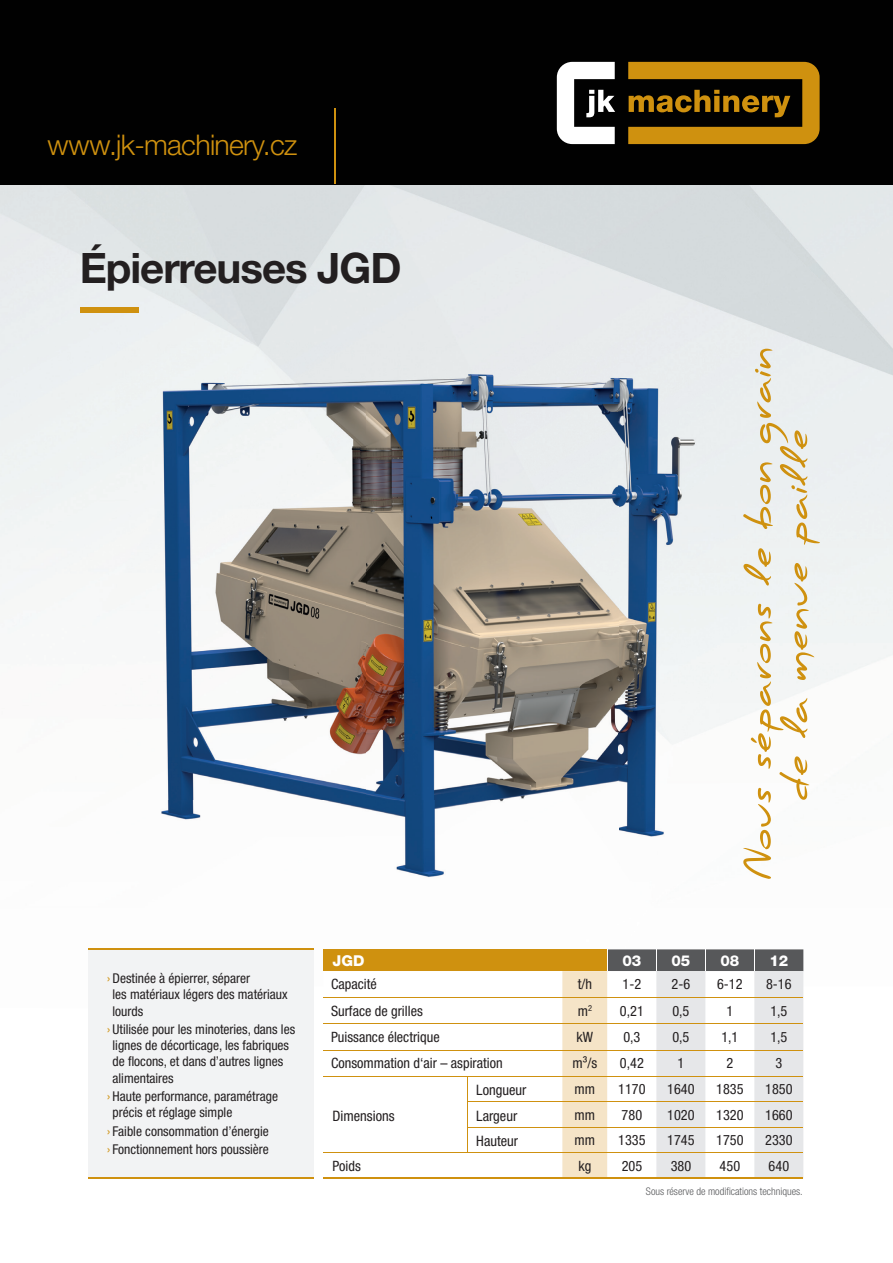
<style>
.page{position:relative;width:893px;height:1263px;background:#fff}
.page>*{position:absolute;margin:0;border:0;box-sizing:border-box;transform-origin:0 0}
.t1{font:700 42px "Helvetica Neue LTW1 G";letter-spacing:-.025em;color:#231f20}
.t2{font:300 28.5px "Helvetica Neue LTW1 G";letter-spacing:-.025em;color:#cf910f}
.t3{font:800 15px "Helvetica Neue LTW1 G";color:#fff}
.t4{font:condensed 14.4px "Helvetica Neue LTW1 G";color:#231f20}
.t5{font:condensed 14.25px "Helvetica Neue LTW1 G";color:#231f20}
.t6{font:condensed 13.5px/16.2px "Helvetica Neue LTW1 G";color:#231f20}
.t7{font:300 condensed 10.5px "Helvetica Neue LTW1 G";color:#57585a}
.s1{color:#cf910f}
</style>
<div class="page">
<img style="left:0;top:184px;width:893px;height:995px">
<img style="left:115px;top:343px;width:604px;height:559px">
<div style="left:80px;top:308px;width:58px;height:5px;background:#cf910f"></div>
<div style="left:89px;top:949px;width:225px;height:229px;background:#f2f3f4"></div>
<div style="left:323px;top:949px;width:284px;height:22px;background:#cf910f"></div>
<svg style="left:323px;top:971px;width:239px;height:206px"></svg>
<svg style="left:467px;top:1077px;width:1px;height:76px"></svg>
<hr style="left:323px;top:997px;width:144px;height:1px;background:#cf910f">
<hr style="left:467px;top:997px;width:95px;height:1px;background:#cf910f">
<hr style="left:323px;top:1023px;width:144px;height:1px;background:#cf910f">
<hr style="left:467px;top:1023px;width:95px;height:1px;background:#cf910f">
<hr style="left:323px;top:1050px;width:144px;height:1px;background:#cf910f">
<hr style="left:467px;top:1050px;width:95px;height:1px;background:#cf910f">
<hr style="left:323px;top:1076px;width:144px;height:1px;background:#cf910f">
<hr style="left:467px;top:1076px;width:95px;height:1px;background:#cf910f">
<hr style="left:467px;top:1102px;width:95px;height:1px;background:#cf910f">
<hr style="left:467px;top:1127px;width:95px;height:1px;background:#cf910f">
<hr style="left:323px;top:1153px;width:144px;height:1px;background:#cf910f">
<hr style="left:467px;top:1153px;width:95px;height:1px;background:#cf910f">
<hr style="left:89px;top:948px;width:225px;height:2px;background:#cf910f">
<hr style="left:89px;top:1177px;width:225px;height:2px;background:#cf910f">
<hr style="left:323px;top:1177px;width:144px;height:2px;background:#cf910f">
<hr style="left:467px;top:1177px;width:95px;height:2px;background:#cf910f">
<hr style="left:562px;top:1177px;width:45px;height:2px;background:#cf910f">
<hr style="left:607px;top:1177px;width:49px;height:2px;background:#cf910f">
<hr style="left:656px;top:1177px;width:49px;height:2px;background:#cf910f">
<hr style="left:705px;top:1177px;width:49px;height:2px;background:#cf910f">
<hr style="left:754px;top:1177px;width:49px;height:2px;background:#cf910f">
<svg style="left:562px;top:949px;width:241px;height:228px"></svg>
<div style="left:0;top:0;width:893px;height:184px;background:#010101"></div>
<svg style="left:557px;top:62px;width:58px;height:82px"></svg>
<svg style="left:628px;top:62px;width:192px;height:82px"></svg>
<hr style="left:335px;top:108px;width:1px;height:76px;background:#cf910f">
<svg style="left:743px;top:349px;width:77px;height:530px"></svg>
<h2 class="t2" style="left:48px;top:127px;width:251px">www.jk-machinery.cz</h2>
<h1 class="t1" style="left:80px;top:242px;width:323px">Épierreuses JGD</h1>
<p class="t6" style="left:113px;top:970px;width:177px;text-indent:-6px"><span class="s1">›</span> Destinée à épierrer, séparer<br>les matériaux légers des matériaux lourds</p>
<p class="t6" style="left:113px;top:1021px;width:184px;text-indent:-6px"><span class="s1">›</span> Utilisée pour les minoteries, dans les lignes de décorticage, les fabriques de flocons, et dans d’autres lignes alimentaires</p>
<p class="t6" style="left:113px;top:1088px;width:167px;text-indent:-6px"><span class="s1">›</span> Haute performance, paramétrage précis et réglage simple</p>
<p class="t6" style="left:107px;top:1122px;width:163px;line-height:18.5px"><span class="s1">›</span> Faible consommation d’énergie <span class="s1">›</span> Fonctionnement hors poussière</p>
<p class="t3" style="left:333px;top:951px;width:33px">JGD</p>
<p class="t3" style="left:622px;top:951px;width:20px">03</p>
<p class="t3" style="left:671px;top:951px;width:20px">05</p>
<p class="t3" style="left:720px;top:951px;width:20px">08</p>
<p class="t3" style="left:769px;top:951px;width:20px">12</p>
<p class="t5" style="left:331px;top:976px;width:47px">Capacité</p>
<p class="t5" style="left:578px;top:976px;width:16px">t/h</p>
<p class="t5" style="left:623px;top:976px;width:20px">1-2</p>
<p class="t5" style="left:671px;top:976px;width:20px">2-6</p>
<p class="t5" style="left:717px;top:976px;width:27px">6-12</p>
<p class="t5" style="left:766px;top:976px;width:27px">8-16</p>
<p class="t5" style="left:331px;top:1002px;width:93px">Surface de grilles</p>
<p class="t5" style="left:578px;top:1002px;width:16px">m<sup>2</sup></p>
<p class="t5" style="left:620px;top:1002px;width:25px">0,21</p>
<p class="t5" style="left:672px;top:1002px;width:19px">0,5</p>
<p class="t5" style="left:726px;top:1002px;width:8px">1</p>
<p class="t5" style="left:770px;top:1002px;width:19px">1,5</p>
<p class="t5" style="left:331px;top:1028px;width:110px">Puissance électrique</p>
<p class="t5" style="left:577px;top:1028px;width:18px">kW</p>
<p class="t5" style="left:623px;top:1028px;width:19px">0,3</p>
<p class="t5" style="left:672px;top:1028px;width:19px">0,5</p>
<p class="t5" style="left:721px;top:1028px;width:19px">1,1</p>
<p class="t5" style="left:770px;top:1028px;width:19px">1,5</p>
<p class="t5" style="left:331px;top:1055px;width:173px">Consommation d‘air – aspiration</p>
<p class="t5" style="left:573px;top:1055px;width:26px">m³/s</p>
<p class="t5" style="left:620px;top:1055px;width:25px">0,42</p>
<p class="t5" style="left:677px;top:1055px;width:8px">1</p>
<p class="t5" style="left:726px;top:1055px;width:8px">2</p>
<p class="t5" style="left:775px;top:1055px;width:8px">3</p>
<p class="t4" style="left:333px;top:1107px;width:64px">Dimensions</p>
<p class="t4" style="left:476px;top:1081px;width:52px">Longueur</p>
<p class="t5" style="left:575px;top:1081px;width:22px">mm</p>
<p class="t5" style="left:618px;top:1081px;width:29px">1170</p>
<p class="t5" style="left:667px;top:1081px;width:29px">1640</p>
<p class="t5" style="left:716px;top:1081px;width:29px">1835</p>
<p class="t5" style="left:765px;top:1081px;width:29px">1850</p>
<p class="t4" style="left:476px;top:1107px;width:43px">Largeur</p>
<p class="t5" style="left:575px;top:1106px;width:22px">mm</p>
<p class="t5" style="left:622px;top:1106px;width:22px">780</p>
<p class="t5" style="left:667px;top:1106px;width:29px">1020</p>
<p class="t5" style="left:716px;top:1106px;width:29px">1320</p>
<p class="t5" style="left:765px;top:1106px;width:29px">1660</p>
<p class="t4" style="left:476px;top:1132px;width:43px">Hauteur</p>
<p class="t5" style="left:575px;top:1132px;width:22px">mm</p>
<p class="t5" style="left:618px;top:1132px;width:29px">1335</p>
<p class="t5" style="left:667px;top:1132px;width:29px">1745</p>
<p class="t5" style="left:716px;top:1132px;width:29px">1750</p>
<p class="t5" style="left:765px;top:1132px;width:29px">2330</p>
<p class="t5" style="left:333px;top:1157px;width:30px">Poids</p>
<p class="t5" style="left:578px;top:1157px;width:14px">kg</p>
<p class="t5" style="left:622px;top:1157px;width:22px">205</p>
<p class="t5" style="left:671px;top:1157px;width:22px">380</p>
<p class="t5" style="left:720px;top:1157px;width:22px">450</p>
<p class="t5" style="left:769px;top:1157px;width:22px">640</p>
<p class="t7" style="left:646px;top:1185px;width:158px">Sous réserve de modifications techniques.</p>
</div>
